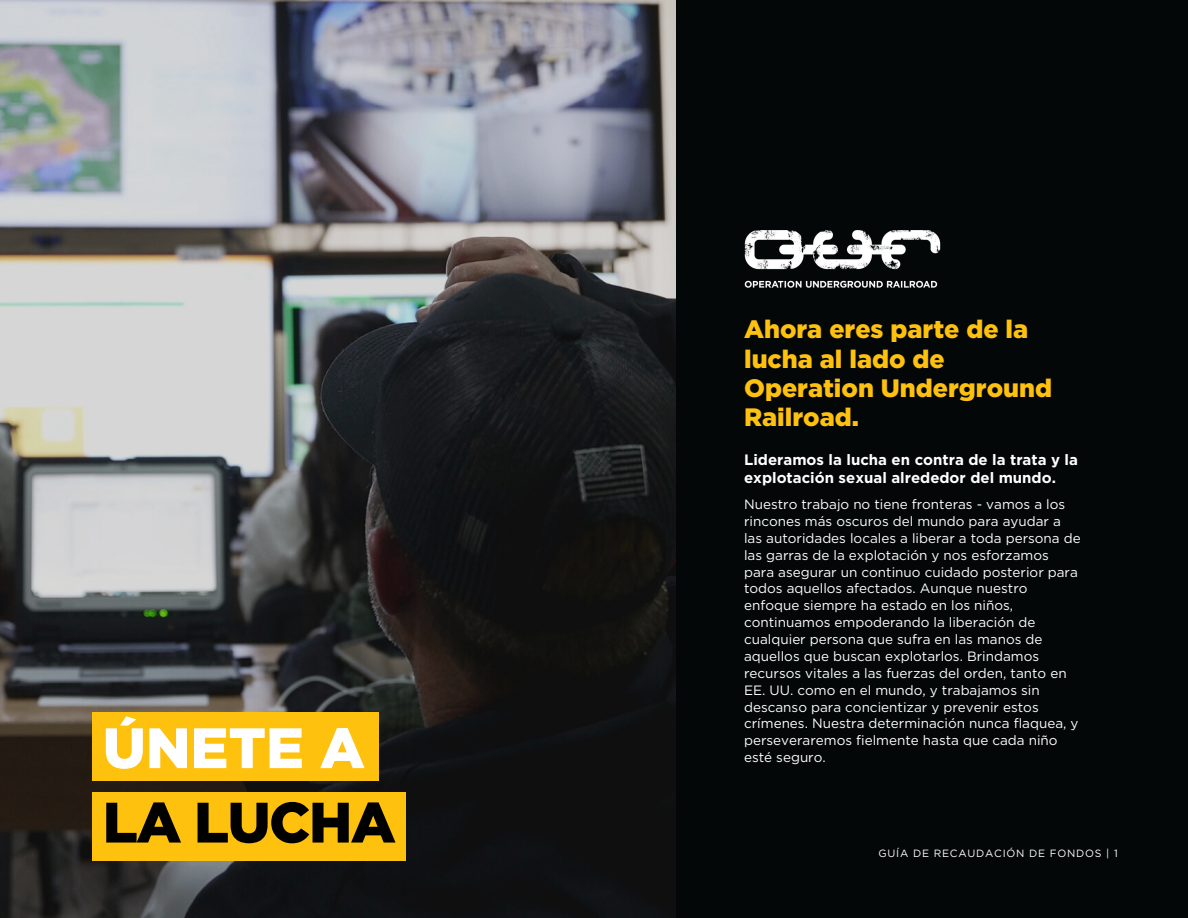
<style>
.page{position:relative;width:1188px;height:918px;background:#fff}
.page>*{position:absolute;margin:0;border:0;box-sizing:border-box;transform-origin:0 0}
.t1{font:900 56.85px "Gotham";letter-spacing:-.03em;color:#000}
.t2{font:900 56.85px "Gotham";color:#fff}
.t3{font:900 25.2px/29.2px "Gotham";color:#fec10d}
.t4{font:700 15px/18px "Gotham";color:#fff}
.t5{font:13.5px/16.8px "Gotham";color:#fff}
.t6{font:10.5px "Gotham";letter-spacing:.07em;color:#fff}
</style>
<div class="page">
<img style="left:0;top:0;width:676px;height:918px">
<div style="left:676px;top:0;width:512px;height:918px;background:#030707"></div>
<div style="left:92px;top:712px;width:286px;height:69px;background:#fec10d"></div>
<div style="left:92px;top:792px;width:313px;height:68px;background:#fec10d"></div>
<img style="left:744px;top:230px;width:197px;height:58px">
<p class="t2" style="left:103px;top:723px;width:264px">ÚNETE A</p>
<p class="t1" style="left:103px;top:797px;width:295px">LA LUCHA</p>
<p class="t3" style="left:744px;top:316px;width:310px">Ahora eres parte de la lucha al lado de<br>Operation Underground<br>Railroad.</p>
<p class="t4" style="left:744px;top:452px;width:335px">Lideramos la lucha en contra de la trata y la explotación sexual alrededor del mundo.</p>
<p class="t5" style="left:744px;top:497px;width:338px">Nuestro trabajo no tiene fronteras - vamos a los rincones más oscuros del mundo para ayudar a las autoridades locales a liberar a toda persona de las garras de la explotación y nos esforzamos para asegurar un continuo cuidado posterior para todos aquellos afectados. Aunque nuestro enfoque siempre ha estado en los niños, continuamos empoderando la liberación de cualquier persona que sufra en las manos de aquellos que buscan explotarlos. Brindamos recursos vitales a las fuerzas del orden, tanto en EE. UU. como en el mundo, y trabajamos sin descanso para concientizar y prevenir estos crímenes. Nuestra determinación nunca flaquea, y perseveraremos fielmente hasta que cada niño esté seguro.</p>
<p class="t6" style="left:879px;top:849px;width:241px">GUÍA DE RECAUDACIÓN DE FONDOS | 1</p>
</div>
